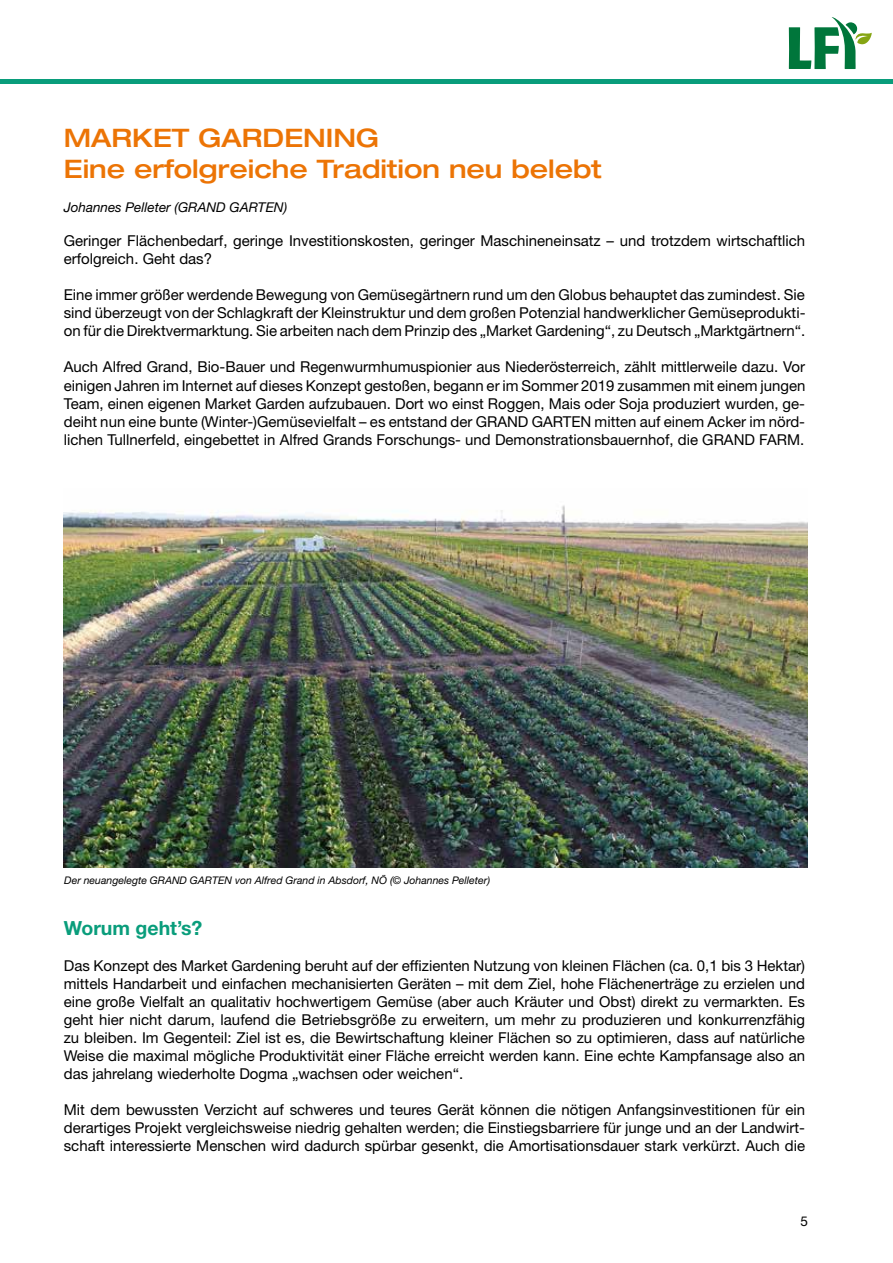
<style>
.page{position:relative;width:893px;height:1263px;background:#fff}
.page>*{position:absolute;margin:0;border:0;box-sizing:border-box;transform-origin:0 0}
.t1{font:500 expanded 25.5px/30.6px "Helvetica Neue";color:#ec7405}
.t2{font:700 19.5px "Helvetica Neue";color:#099d7b}
.t3{font:15px/18px "Helvetica Neue";color:#000;text-align:justify}
.t4{font:italic 13.5px "Helvetica Neue";color:#000}
.t5{font:13.5px "Helvetica Neue";color:#000}
.t6{font:italic 10.5px "Helvetica Neue";color:#000}
</style>
<div class="page">
<div style="left:0;top:79px;width:893px;height:5px;background:#099d7b"></div>
<svg style="left:789px;top:17px;width:83px;height:52px"></svg>
<img style="left:64px;top:505px;width:744px;height:362px">
<h1 class="t1" style="left:64px;top:122px;width:540px">MARKET GARDENING<br>Eine erfolgreiche Tradition neu belebt</h1>
<p class="t4" style="left:64px;top:199px;width:225px">Johannes Pelleter (GRAND GARTEN)</p>
<p class="t3" style="left:64px;top:232px;width:743px">Geringer Flächenbedarf, geringe Investitionskosten, geringer Maschineneinsatz – und trotzdem wirtschaftlich erfolgreich. Geht das?</p>
<p class="t3" style="left:64px;top:286px;width:743px">Eine immer größer werdende Bewegung von Gemüsegärtnern rund um den Globus behauptet das zumindest. Sie sind überzeugt von der Schlagkraft der Kleinstruktur und dem großen Potenzial handwerklicher Gemüseprodukti&shy;on für die Direktvermarktung. Sie arbeiten nach dem Prinzip des „Market Gardening“, zu Deutsch „Marktgärtnern“.</p>
<p class="t3" style="left:64px;top:358px;width:743px">Auch Alfred Grand, Bio-Bauer und Regenwurmhumuspionier aus Niederösterreich, zählt mittlerweile dazu. Vor einigen Jahren im Internet auf dieses Konzept gestoßen, begann er im Sommer 2019 zusammen mit einem jungen Team, einen eigenen Market Garden aufzubauen. Dort wo einst Roggen, Mais oder Soja produziert wurden, ge&shy;deiht nun eine bunte (Winter-)Gemüsevielfalt – es entstand der GRAND GARTEN mitten auf einem Acker im nörd&shy;lichen Tullnerfeld, eingebettet in Alfred Grands Forschungs- und Demonstrationsbauernhof, die GRAND FARM.</p>
<p class="t6" style="left:64px;top:874px;width:427px">Der neuangelegte GRAND GARTEN von Alfred Grand in Absdorf, NÖ (© Johannes Pelleter)</p>
<h2 class="t2" style="left:64px;top:916px;width:140px">Worum geht’s?</h2>
<p class="t3" style="left:64px;top:956px;width:743px">Das Konzept des Market Gardening beruht auf der effizienten Nutzung von kleinen Flächen (ca. 0,1 bis 3 Hektar) mittels Handarbeit und einfachen mechanisierten Geräten – mit dem Ziel, hohe Flächenerträge zu erzielen und eine große Vielfalt an qualitativ hochwertigem Gemüse (aber auch Kräuter und Obst) direkt zu vermarkten. Es geht hier nicht darum, laufend die Betriebsgröße zu erweitern, um mehr zu produzieren und konkurrenzfähig zu bleiben. Im Gegenteil: Ziel ist es, die Bewirtschaftung kleiner Flächen so zu optimieren, dass auf natürliche Weise die maximal mögliche Produktivität einer Fläche erreicht werden kann. Eine echte Kampfansage also an das jahrelang wiederholte Dogma „wachsen oder weichen“.</p>
<p class="t3" style="left:64px;top:1100px;width:743px">Mit dem bewussten Verzicht auf schweres und teures Gerät können die nötigen Anfangsinvestitionen für ein derartiges Projekt vergleichsweise niedrig gehalten werden; die Einstiegsbarriere für junge und an der Landwirt&shy;schaft interessierte Menschen wird dadurch spürbar gesenkt, die Amortisationsdauer stark verkürzt. Auch die</p>
<p class="t5" style="left:800px;top:1213px;width:9px">5</p>
</div>
